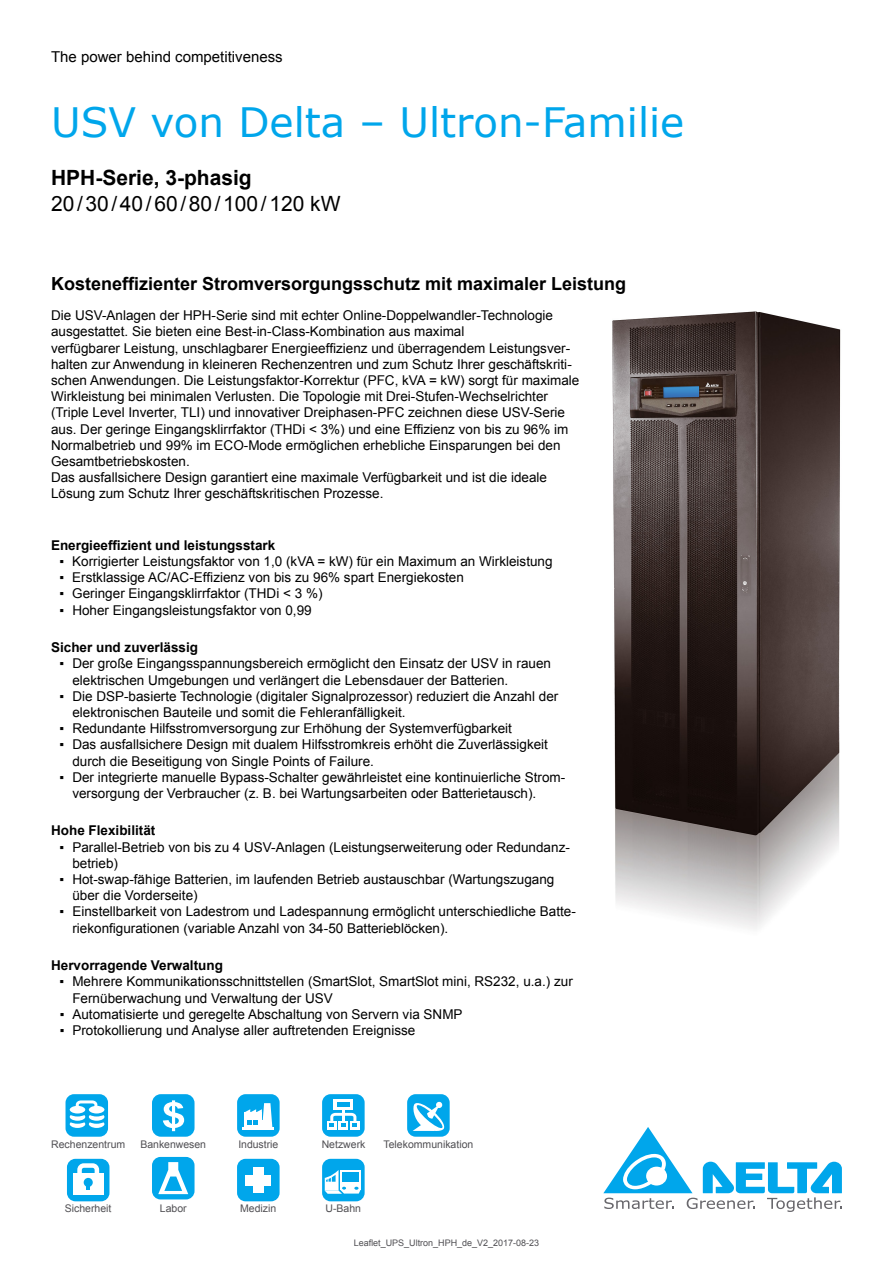
<style>
.page{position:relative;width:893px;height:1263px;background:#fff}
.page>*{position:absolute;margin:0;border:0;box-sizing:border-box;transform-origin:0 0}
.t1{font:40.5px "Verdana";color:#00a6eb}
.t2{font:21px "Arial";color:#000}
.t3{font:700 21px "Arial";color:#000}
.t4{font:700 18px "Arial";color:#000}
.t5{font:15px "Arial";color:#000}
.t6{font:13.5px/16.2px "Arial";color:#000}
.t7{font:700 13.5px "Arial";color:#000}
.t8{font:10.5px "Arial";color:#504f53}
.t9{font:9px "Arial";color:#504f53}
</style>
<div class="page">
<svg style="left:603px;top:1127px;width:239px;height:85px"></svg>
<div style="left:66px;top:1094px;width:42px;height:43px;background:#00a6eb;border-radius:9px"></div>
<div style="left:68px;top:1119px;width:19px;height:10px;background:#fff;border-radius:50%"></div>
<div style="left:67px;top:1117px;width:21px;height:14px;border:3px solid #00a6eb;border-radius:50%"></div>
<svg style="left:68px;top:1111px;width:19px;height:11px"></svg>
<div style="left:67px;top:1110px;width:21px;height:14px;border:3px solid #00a6eb;border-radius:50%"></div>
<div style="left:68px;top:1104px;width:19px;height:11px;background:#fff;border-radius:50%"></div>
<div style="left:67px;top:1103px;width:21px;height:13px;border:3px solid #00a6eb;border-radius:50%"></div>
<div style="left:87px;top:1119px;width:19px;height:10px;background:#fff;border-radius:50%"></div>
<div style="left:86px;top:1117px;width:22px;height:14px;border:3px solid #00a6eb;border-radius:50%"></div>
<svg style="left:87px;top:1111px;width:19px;height:11px"></svg>
<div style="left:86px;top:1110px;width:22px;height:14px;border:3px solid #00a6eb;border-radius:50%"></div>
<div style="left:87px;top:1104px;width:19px;height:11px;background:#fff;border-radius:50%"></div>
<div style="left:86px;top:1103px;width:22px;height:13px;border:3px solid #00a6eb;border-radius:50%"></div>
<svg style="left:76px;top:1100px;width:21px;height:12px"></svg>
<div style="left:407px;top:1094px;width:43px;height:43px;background:#00a6eb;border-radius:9px"></div>
<svg style="left:412px;top:1101px;width:33px;height:30px"></svg>
<div style="left:237px;top:1094px;width:43px;height:43px;background:#00a6eb;border-radius:9px"></div>
<hr style="left:242px;top:1127px;width:32px;height:2px;background:#fff">
<svg style="left:244px;top:1103px;width:28px;height:24px"></svg>
<div style="left:322px;top:1094px;width:43px;height:43px;background:#00a6eb;border-radius:9px"></div>
<div style="left:334px;top:1099px;width:19px;height:11px;background:#fff"></div>
<div style="left:337px;top:1102px;width:12px;height:5px;background:#00a6eb"></div>
<div style="left:327px;top:1121px;width:10px;height:9px;background:#fff"></div>
<div style="left:339px;top:1121px;width:9px;height:9px;background:#fff"></div>
<div style="left:350px;top:1121px;width:10px;height:9px;background:#fff"></div>
<svg style="left:329px;top:1110px;width:28px;height:17px"></svg>
<div style="left:152px;top:1094px;width:43px;height:43px;background:#00a6eb;border-radius:9px"></div>
<svg style="left:163px;top:1100px;width:21px;height:31px"></svg>
<div style="left:67px;top:1159px;width:42px;height:42px;background:#00a6eb;border-radius:9px"></div>
<div style="left:77px;top:1163px;width:22px;height:23px;border:4px solid #fff;border-radius:4px"></div>
<div style="left:73px;top:1173px;width:31px;height:21px;background:#fff"></div>
<div style="left:84px;top:1178px;width:9px;height:9px;background:#00a6eb;border-radius:50%"></div>
<div style="left:152px;top:1157px;width:43px;height:42px;background:#00a6eb;border-radius:9px"></div>
<svg style="left:158px;top:1162px;width:30px;height:32px"></svg>
<div style="left:237px;top:1159px;width:43px;height:42px;background:#00a6eb;border-radius:9px"></div>
<div style="left:253px;top:1167px;width:10px;height:26px;background:#fff"></div>
<div style="left:245px;top:1175px;width:26px;height:10px;background:#fff"></div>
<div style="left:322px;top:1159px;width:43px;height:42px;background:#00a6eb;border-radius:9px"></div>
<svg style="left:325px;top:1170px;width:36px;height:24px"></svg>
<img style="left:613px;top:311px;width:228px;height:618px">
<p class="t5" style="left:51px;top:47px;width:233px">The power behind competitiveness</p>
<h1 class="t1" style="left:51px;top:95px;width:635px">USV von Delta – Ultron-Familie</h1>
<h2 class="t3" style="left:51px;top:164px;width:202px">HPH-Serie, 3-phasig</h2>
<h2 class="t2" style="left:51px;top:189px;width:291px">20/30/40/60/80/100/120 kW</h2>
<h3 class="t4" style="left:51px;top:271px;width:577px">Kosteneffizienter Stromversorgungsschutz mit maximaler Leistung</h3>
<p class="t6" style="left:51px;top:308px;width:530px">Die USV-Anlagen der HPH-Serie sind mit echter Online-Doppelwandler-Technologie ausgestattet. Sie bieten eine Best-in-Class-Kombination aus maximal<br>verfügbarer Leistung, unschlagbarer Energieeffizienz und überragendem Leistungsver&shy;halten zur Anwendung in kleineren Rechenzentren und zum Schutz Ihrer geschäftskriti&shy;schen Anwendungen. Die Leistungsfaktor-Korrektur (PFC, kVA = kW) sorgt für maximale Wirkleistung bei minimalen Verlusten. Die Topologie mit Drei-Stufen-Wechselrichter (Triple Level Inverter, TLI) und innovativer Dreiphasen-PFC zeichnen diese USV-Serie aus. Der geringe Eingangsklirrfaktor (THDi &lt; 3%) und eine Effizienz von bis zu 96% im Normalbetrieb und 99% im ECO-Mode ermöglichen erhebliche Einsparungen bei den Gesamtbetriebskosten.<br>Das ausfallsichere Design garantiert eine maximale Verfügbarkeit und ist die ideale Lösung zum Schutz Ihrer geschäftskritischen Prozesse.</p>
<p class="t7" style="left:51px;top:536px;width:226px">Energieeffizient und leistungsstark</p>
<p class="t6" style="left:60px;top:553px;width:495px">▪ Korrigierter Leistungsfaktor von 1,0 (kVA = kW) für ein Maximum an Wirkleistung</p>
<p class="t6" style="left:60px;top:570px;width:406px">▪ Erstklassige AC/AC-Effizienz von bis zu 96% spart Energiekosten</p>
<p class="t6" style="left:60px;top:586px;width:264px">▪ Geringer Eingangsklirrfaktor (THDi &lt; 3 %)</p>
<p class="t6" style="left:60px;top:602px;width:254px">▪ Hoher Eingangsleistungsfaktor von 0,99</p>
<p class="t7" style="left:51px;top:638px;width:149px">Sicher und zuverlässig</p>
<p class="t6" style="left:72px;top:656px;width:480px;text-indent:-13px">▪ Der große Eingangsspannungsbereich ermöglicht den Einsatz der USV in rauen elektrischen Umgebungen und verlängert die Lebensdauer der Batterien.</p>
<p class="t6" style="left:72px;top:688px;width:487px;text-indent:-13px">▪ Die DSP-basierte Technologie (digitaler Signalprozessor) reduziert die Anzahl der elektronischen Bauteile und somit die Fehleranfälligkeit.</p>
<p class="t6" style="left:60px;top:720px;width:454px">▪ Redundante Hilfsstromversorgung zur Erhöhung der Systemverfügbarkeit</p>
<p class="t6" style="left:72px;top:737px;width:477px;text-indent:-13px">▪ Das ausfallsichere Design mit dualem Hilfsstromkreis erhöht die Zuverlässigkeit durch die Beseitigung von Single Points of Failure.</p>
<p class="t6" style="left:72px;top:769px;width:494px;text-indent:-13px">▪ Der integrierte manuelle Bypass-Schalter gewährleistet eine kontinuierliche Strom&shy;versorgung der Verbraucher (z. B. bei Wartungsarbeiten oder Batterietausch).</p>
<p class="t7" style="left:51px;top:822px;width:106px">Hohe Flexibilität</p>
<p class="t6" style="left:72px;top:839px;width:499px;text-indent:-13px">▪ Parallel-Betrieb von bis zu 4 USV-Anlagen (Leistungserweiterung oder Redundanz&shy;betrieb)</p>
<p class="t6" style="left:72px;top:871px;width:484px;text-indent:-13px">▪ Hot-swap-fähige Batterien, im laufenden Betrieb austauschbar (Wartungszugang über die Vorderseite)</p>
<p class="t6" style="left:72px;top:904px;width:505px;text-indent:-13px">▪ Einstellbarkeit von Ladestrom und Ladespannung ermöglicht unterschiedliche Batte&shy;riekonfigurationen (variable Anzahl von 34-50 Batterieblöcken).</p>
<p class="t7" style="left:51px;top:956px;width:173px">Hervorragende Verwaltung</p>
<p class="t6" style="left:72px;top:974px;width:502px;text-indent:-13px">▪ Mehrere Kommunikationsschnittstellen (SmartSlot, SmartSlot mini, RS232, u.a.) zur<br>Fernüberwachung und Verwaltung der USV</p>
<p class="t6" style="left:60px;top:1006px;width:404px">▪ Automatisierte und geregelte Abschaltung von Servern via SNMP</p>
<p class="t6" style="left:60px;top:1022px;width:357px">▪ Protokollierung und Analyse aller auftretenden Ereignisse</p>
<p class="t8" style="left:51px;top:1137px;width:76px">Rechenzentrum</p>
<p class="t8" style="left:140px;top:1137px;width:67px">Bankenwesen</p>
<p class="t8" style="left:238px;top:1137px;width:42px">Industrie</p>
<p class="t8" style="left:322px;top:1137px;width:45px">Netzwerk</p>
<p class="t8" style="left:383px;top:1137px;width:91px">Telekommunikation</p>
<p class="t8" style="left:65px;top:1201px;width:48px">Sicherheit</p>
<p class="t8" style="left:160px;top:1201px;width:28px">Labor</p>
<p class="t8" style="left:240px;top:1201px;width:38px">Medizin</p>
<p class="t8" style="left:326px;top:1201px;width:37px">U-Bahn</p>
<p class="t9" style="left:354px;top:1237px;width:187px">Leaflet_UPS_Ultron_HPH_de_V2_2017-08-23</p>
</div>
